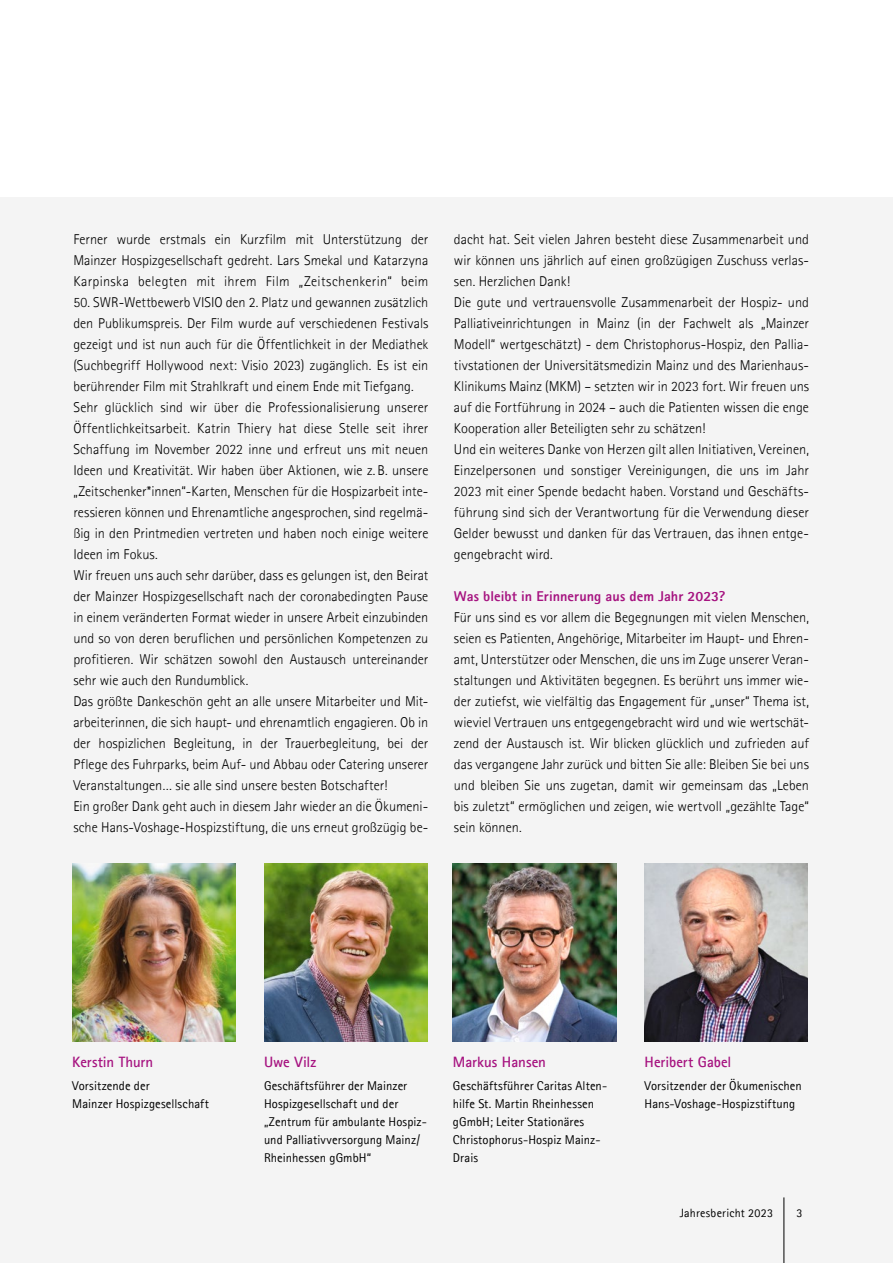
<style>
.page{position:relative;width:893px;height:1263px;background:#fff}
.page>*{position:absolute;margin:0;border:0;box-sizing:border-box;transform-origin:0 0}
.t1{font:700 15px "Agfa Rotis Sans Serif";letter-spacing:-.005em;color:#a61380}
.t2{font:300 14.25px/21px "Agfa Rotis Sans Serif";color:#000;text-align:justify}
.t3{font:800 14.25px "Agfa Rotis Sans Serif";letter-spacing:.005em;color:#a61380}
.t4{font:12.75px/18px "Agfa Rotis Sans Serif";letter-spacing:.005em;color:#000}
.t5{font:12px "Agfa Rotis Sans Serif";letter-spacing:.02em;color:#000}
</style>
<div class="page">
<div style="left:0;top:198px;width:893px;height:1065px;background:#f4f4f4"></div>
<hr style="left:784px;top:1197px;width:1px;height:66px;background:#000">
<img style="left:453px;top:863px;width:163px;height:179px">
<img style="left:645px;top:863px;width:163px;height:179px">
<img style="left:72px;top:863px;width:164px;height:179px">
<img style="left:264px;top:863px;width:163px;height:179px">
<p class="t2" style="left:73px;top:228px;width:357px">Ferner wurde erstmals ein Kurzfilm mit Unterstützung der Mainzer Hospizgesellschaft gedreht. Lars Smekal und Katarzyna Karpinska belegten mit ihrem Film „Zeitschenkerin“ beim</p>
<p class="t2" style="left:73px;top:291px;width:357px;text-align:left">50. SWR-Wettbewerb VISIO den 2. Platz und gewannen zusätzlich den Publikumspreis. Der Film wurde auf verschiedenen Festivals gezeigt und ist nun auch für die Öffentlichkeit in der Mediathek (Suchbegriff Hollywood next: Visio 2023) zugänglich. Es ist ein berührender Film mit Strahlkraft und einem Ende mit Tiefgang.<br>Sehr glücklich sind wir über die Professionalisierung unserer Öffentlichkeitsarbeit. Katrin Thiery hat diese Stelle seit ihrer Schaffung im November 2022 inne und erfreut uns mit neuen Ideen und Kreativität. Wir haben über Aktionen, wie z.B. unsere „Zeitschenker*innen“-Karten, Menschen für die Hospizarbeit inte&shy;ressieren können und Ehrenamtliche angesprochen, sind regelmä&shy;ßig in den Printmedien vertreten und haben noch einige weitere Ideen im Fokus.<br>Wir freuen uns auch sehr darüber, dass es gelungen ist, den Beirat der Mainzer Hospizgesellschaft nach der coronabedingten Pause in einem veränderten Format wieder in unsere Arbeit einzubinden und so von deren beruflichen und persönlichen Kompetenzen zu profitieren. Wir schätzen sowohl den Austausch untereinander sehr wie auch den Rundumblick.<br>Das größte Dankeschön geht an alle unsere Mitarbeiter und Mit&shy;arbeiterinnen, die sich haupt- und ehrenamtlich engagieren. Ob in der hospizlichen Begleitung, in der Trauerbegleitung, bei der Pflege des Fuhrparks, beim Auf- und Abbau oder Catering unserer Veranstaltungen… sie alle sind unsere besten Botschafter!<br>Ein großer Dank geht auch in diesem Jahr wieder an die Ökumeni&shy;sche Hans-Voshage-Hospizstiftung, die uns erneut großzügig be-</p>
<p class="t2" style="left:454px;top:228px;width:357px;text-align:left">dacht hat. Seit vielen Jahren besteht diese Zusammenarbeit und wir können uns jährlich auf einen großzügigen Zuschuss verlas&shy;sen. Herzlichen Dank!<br>Die gute und vertrauensvolle Zusammenarbeit der Hospiz- und Palliativeinrichtungen in Mainz (in der Fachwelt als „Mainzer Modell“ wertgeschätzt) - dem Christophorus-Hospiz, den Pallia&shy;tivstationen der Universitätsmedizin Mainz und des Marienhaus-Klinikums Mainz (MKM) – setzten wir in 2023 fort. Wir freuen uns auf die Fortführung in 2024 – auch die Patienten wissen die enge Kooperation aller Beteiligten sehr zu schätzen!<br>Und ein weiteres Danke von Herzen gilt allen Initiativen, Vereinen, Einzelpersonen und sonstiger Vereinigungen, die uns im Jahr 2023 mit einer Spende bedacht haben. Vorstand und Geschäfts&shy;führung sind sich der Verantwortung für die Verwendung dieser Gelder bewusst und danken für das Vertrauen, das ihnen entge&shy;gengebracht wird.</p>
<p class="t3" style="left:454px;top:587px;width:273px">Was bleibt in Erinnerung aus dem Jahr 2023?</p>
<p class="t2" style="left:454px;top:606px;width:357px">Für uns sind es vor allem die Begegnungen mit vielen Menschen, seien es Patienten, Angehörige, Mitarbeiter im Haupt- und Ehren&shy;amt, Unterstützer oder Menschen, die uns im Zuge unserer Veran&shy;staltungen und Aktivitäten begegnen. Es berührt uns immer wie&shy;der zutiefst, wie vielfältig das Engagement für „unser“ Thema ist, wieviel Vertrauen uns entgegengebracht wird und wie wertschät&shy;zend der Austausch ist. Wir blicken glücklich und zufrieden auf das vergangene Jahr zurück und bitten Sie alle: Bleiben Sie bei uns und bleiben Sie uns zugetan, damit wir gemeinsam das „Leben bis zuletzt“ ermöglichen und zeigen, wie wertvoll „gezählte Tage“ sein können.</p>
<p class="t1" style="left:72px;top:1053px;width:83px">Kerstin Thurn</p>
<p class="t4" style="left:72px;top:1076px;width:138px">Vorsitzende der<br>Mainzer Hospizgesellschaft</p>
<p class="t1" style="left:264px;top:1053px;width:54px">Uwe Vilz</p>
<p class="t4" style="left:264px;top:1076px;width:164px">Geschäftsführer der Mainzer<br>Hospizgesellschaft und der „Zentrum für ambulante Hospiz&shy;und Palliativversorgung Mainz/<br>Rheinhessen gGmbH“</p>
<p class="t1" style="left:453px;top:1053px;width:95px">Markus Hansen</p>
<p class="t4" style="left:453px;top:1076px;width:156px">Geschäftsführer Caritas Alten&shy;hilfe St. Martin Rheinhessen gGmbH; Leiter Stationäres<br>Christophorus-Hospiz Mainz-<br>Drais</p>
<p class="t1" style="left:645px;top:1053px;width:88px">Heribert Gabel</p>
<p class="t4" style="left:645px;top:1076px;width:159px">Vorsitzender der Ökumenischen<br>Hans-Voshage-Hospizstiftung</p>
<p class="t5" style="left:680px;top:1206px;width:95px">Jahresbericht 2023</p>
<p class="t5" style="left:796px;top:1206px;width:7px">3</p>
</div>
